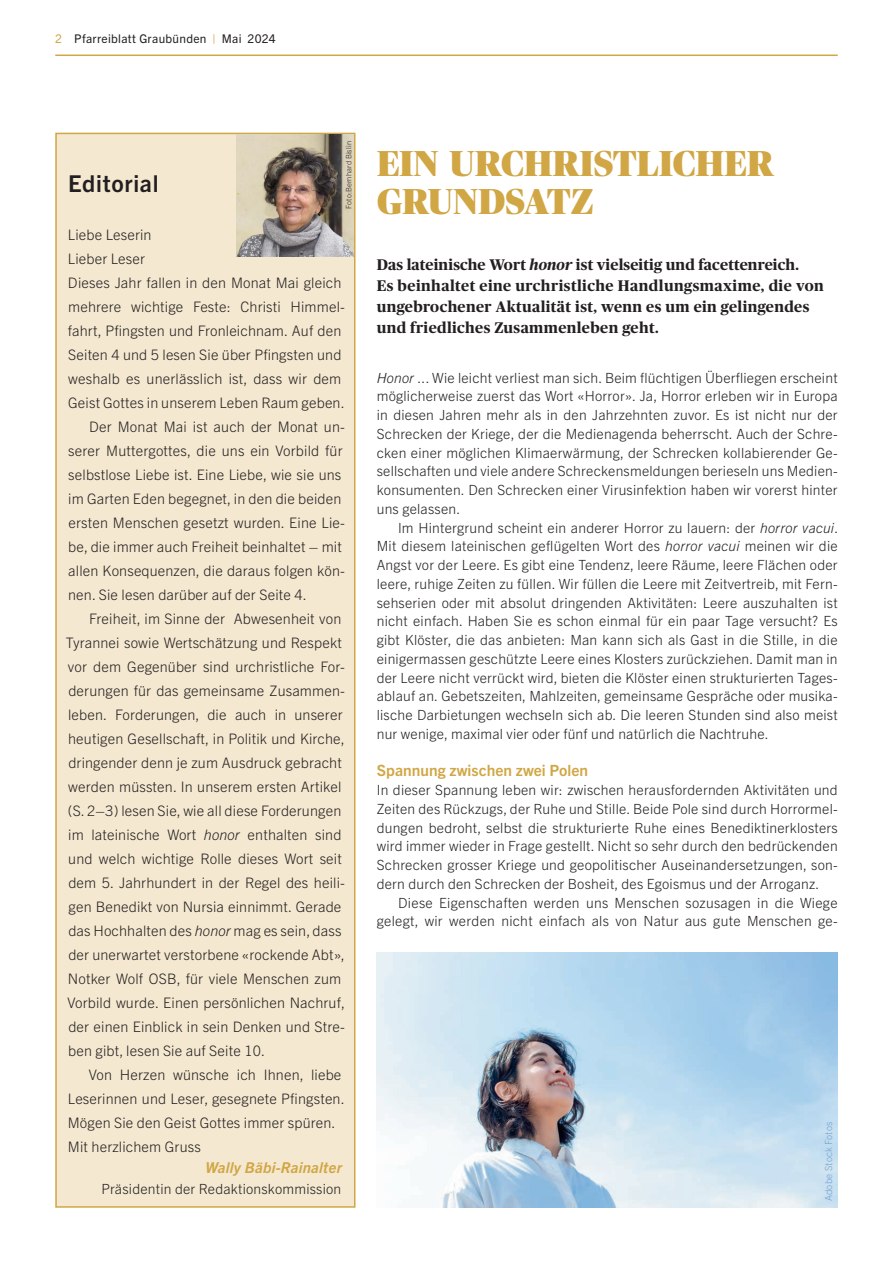
<style>
.page{position:relative;width:893px;height:1263px;background:#fff}
.page>*{position:absolute;margin:0;border:0;box-sizing:border-box;transform-origin:0 0}
.t1{font:900 36px/37.5px "Publico Banner";letter-spacing:.015em;color:#d1a644}
.t2{font:700 23.25px "Trade Gothic Next LT Pro";letter-spacing:.03em;color:#231f20}
.t3{font:700 15.6px "Trade Gothic Next LT Pro";letter-spacing:.005em;color:#d1a644}
.t4{font:700 15.3px/21px "Publico";letter-spacing:.025em;color:#231f20}
.t5{font:italic 700 15px "Trade Gothic Next LT Pro";letter-spacing:.015em;color:#d1a644}
.t6{font:300 14.4px "Trade Gothic Next LT Pro";letter-spacing:.01em;color:#231f20}
.t7{font:300 14.1px/18.8px "Trade Gothic Next LT Pro";letter-spacing:.015em;color:#231f20;text-align:justify}
.t8{font:12px "Trade Gothic Next LT Pro";letter-spacing:.025em;color:#231f20}
.t9{font:300 9.75px "Trade Gothic Next LT Pro";letter-spacing:.015em;color:#74a1cf}
.t10{font:300 7.5px "Trade Gothic Next LT Pro";letter-spacing:.015em;color:#231f20}
.s1{color:#d1a644}
.s2{font-style:italic}
</style>
<div class="page">
<hr style="left:55px;top:55px;width:783px;height:1px;background:#d1a644">
<div style="left:55px;top:133px;width:300px;height:1075px;background:#f4e8d0;border:2px solid #d1a644"></div>
<img style="left:236px;top:134px;width:118px;height:122px">
<img style="left:377px;top:952px;width:461px;height:256px">
<p class="t8" style="left:55px;top:31px;width:222px"><span class="s1">2</span> Pfarreiblatt Graubünden <span class="s1">|</span> Mai 2024</p>
<p class="t10" style="left:344px;top:209px;width:69px;rotate:-90deg">Foto:Bernhard Bislin</p>
<h1 class="t1" style="left:377px;top:145px;width:398px">EIN URCHRISTLICHER<br>GRUNDSATZ</h1>
<h2 class="t2" style="left:68px;top:167px;width:92px">Editorial</h2>
<p class="t6" style="left:68px;top:225px;width:85px">Liebe Leserin</p>
<p class="t6" style="left:68px;top:249px;width:79px">Lieber Leser</p>
<p class="t6" style="left:68px;top:273px;width:275px">Dieses Jahr fallen in den Monat Mai gleich</p>
<p class="t6" style="left:68px;top:297px;width:278px">mehrere wichtige Feste: Christi Himmel-</p>
<p class="t6" style="left:68px;top:321px;width:275px">fahrt, Pfingsten und Fronleichnam. Auf den</p>
<p class="t6" style="left:68px;top:345px;width:275px">Seiten 4 und 5 lesen Sie über Pfingsten und</p>
<p class="t6" style="left:68px;top:369px;width:275px">weshalb es unerlässlich ist, dass wir dem</p>
<p class="t6" style="left:68px;top:393px;width:278px">Geist Gottes in unserem Leben Raum geben.</p>
<p class="t6" style="left:89px;top:417px;width:257px">Der Monat Mai ist auch der Monat un-</p>
<p class="t6" style="left:68px;top:441px;width:276px">serer Muttergottes, die uns ein Vorbild für</p>
<p class="t6" style="left:68px;top:465px;width:275px">selbstlose Liebe ist. Eine Liebe, wie sie uns</p>
<p class="t6" style="left:68px;top:489px;width:275px">im Garten Eden begegnet, in den die beiden</p>
<p class="t6" style="left:68px;top:513px;width:278px">ersten Menschen gesetzt wurden. Eine Lie-</p>
<p class="t6" style="left:68px;top:537px;width:275px">be, die immer auch Freiheit beinhaltet – mit</p>
<p class="t6" style="left:68px;top:561px;width:278px">allen Konsequenzen, die daraus folgen kön-</p>
<p class="t6" style="left:68px;top:585px;width:240px">nen. Sie lesen darüber auf der Seite 4.</p>
<p class="t6" style="left:89px;top:609px;width:254px">Freiheit, im Sinne der Abwesenheit von</p>
<p class="t6" style="left:66px;top:633px;width:277px">Tyrannei sowie Wertschätzung und Respekt</p>
<p class="t6" style="left:68px;top:657px;width:279px">vor dem Gegenüber sind urchristliche For-</p>
<p class="t6" style="left:68px;top:681px;width:278px">derungen für das gemeinsame Zusammen-</p>
<p class="t6" style="left:68px;top:705px;width:276px">leben. Forderungen, die auch in unserer</p>
<p class="t6" style="left:68px;top:729px;width:278px">heutigen Gesellschaft, in Politik und Kirche,</p>
<p class="t6" style="left:68px;top:753px;width:275px">dringender denn je zum Ausdruck gebracht</p>
<p class="t6" style="left:68px;top:777px;width:275px">werden müssten. In unserem ersten Artikel</p>
<p class="t6" style="left:68px;top:801px;width:275px">(S. 2–3) lesen Sie, wie all diese Forderungen</p>
<p class="t6" style="left:68px;top:824px;width:275px">im lateinische Wort <span class="s2">honor</span> enthalten sind</p>
<p class="t6" style="left:68px;top:848px;width:275px">und welch wichtige Rolle dieses Wort seit</p>
<p class="t6" style="left:68px;top:872px;width:278px">dem 5. Jahrhundert in der Regel des heili-</p>
<p class="t6" style="left:69px;top:897px;width:274px">gen Benedikt von Nursia einnimmt. Gerade</p>
<p class="t6" style="left:68px;top:921px;width:275px">das Hochhalten des <span class="s2">honor</span> mag es sein, dass</p>
<p class="t6" style="left:68px;top:945px;width:278px">der unerwartet verstorbene «rockende Abt»,</p>
<p class="t6" style="left:68px;top:969px;width:275px">Notker Wolf OSB, für viele Menschen zum</p>
<p class="t6" style="left:68px;top:993px;width:279px">Vorbild wurde. Einen persönlichen Nachruf,</p>
<p class="t6" style="left:68px;top:1016px;width:278px">der einen Einblick in sein Denken und Stre-</p>
<p class="t6" style="left:68px;top:1041px;width:198px">ben gibt, lesen Sie auf Seite 10.</p>
<p class="t6" style="left:89px;top:1065px;width:254px">Von Herzen wünsche ich Ihnen, liebe</p>
<p class="t6" style="left:68px;top:1089px;width:278px">Leserinnen und Leser, gesegnete Pfingsten.</p>
<p class="t6" style="left:68px;top:1113px;width:269px">Mögen Sie den Geist Gottes immer spüren.</p>
<p class="t6" style="left:68px;top:1137px;width:134px">Mit herzlichem Gruss</p>
<p class="t5" style="left:205px;top:1157px;width:138px">Wally Bäbi-Rainalter</p>
<p class="t7" style="left:101px;top:1178px;width:242px">Präsidentin der Redaktionskommission</p>
<p class="t4" style="left:377px;top:254px;width:449px">Das lateinische Wort <span class="s2">honor</span> ist vielseitig und facettenreich.<br>Es beinhaltet eine urchristliche Handlungsmaxime, die von ungebrochener Aktualität ist, wenn es um ein gelingendes und friedliches Zusammenleben geht.</p>
<p class="t7" style="left:377px;top:367px;width:462px"><span class="s2">Honor</span> ... Wie leicht verliest man sich. Beim flüchtigen Überfliegen erscheint möglicherweise zuerst das Wort «Horror». Ja, Horror erleben wir in Europa in diesen Jahren mehr als in den Jahrzehnten zuvor. Es ist nicht nur der Schrecken der Kriege, der die Medienagenda beherrscht. Auch der Schre&shy;cken einer möglichen Klimaerwärmung, der Schrecken kollabierender Ge&shy;sellschaften und viele andere Schreckensmeldungen berieseln uns Medien&shy;konsumenten. Den Schrecken einer Virusinfektion haben wir vorerst hinter uns gelassen.</p>
<p class="t7" style="left:377px;top:517px;width:463px;text-indent:21px">Im Hintergrund scheint ein anderer Horror zu lauern: der <span class="s2">horror vacui</span>.<br>Mit diesem lateinischen geflügelten Wort des <span class="s2">horror vacui</span> meinen wir die Angst vor der Leere. Es gibt eine Tendenz, leere Räume, leere Flächen oder leere, ruhige Zeiten zu füllen. Wir füllen die Leere mit Zeitvertreib, mit Fern&shy;sehserien oder mit absolut dringenden Aktivitäten: Leere auszuhalten ist nicht einfach. Haben Sie es schon einmal für ein paar Tage versucht? Es gibt Klöster, die das anbieten: Man kann sich als Gast in die Stille, in die einigermassen geschützte Leere eines Klosters zurückziehen. Damit man in der Leere nicht verrückt wird, bieten die Klöster einen strukturierten Tages&shy;ablauf an. Gebetszeiten, Mahlzeiten, gemeinsame Gespräche oder musika&shy;lische Darbietungen wechseln sich ab. Die leeren Stunden sind also meist nur wenige, maximal vier oder fünf und natürlich die Nachtruhe.</p>
<p class="t3" style="left:377px;top:760px;width:213px">Spannung zwischen zwei Polen</p>
<p class="t7" style="left:377px;top:780px;width:462px">In dieser Spannung leben wir: zwischen herausfordernden Aktivitäten und Zeiten des Rückzugs, der Ruhe und Stille. Beide Pole sind durch Horrormel&shy;dungen bedroht, selbst die strukturierte Ruhe eines Benediktinerklosters wird immer wieder in Frage gestellt. Nicht so sehr durch den bedrückenden Schrecken grosser Kriege und geopolitischer Auseinandersetzungen, son&shy;dern durch den Schrecken der Bosheit, des Egoismus und der Arroganz.</p>
<p class="t7" style="left:377px;top:892px;width:462px;text-align:right">Diese Eigenschaften werden uns Menschen sozusagen in die Wiege gelegt, wir werden nicht einfach als von Natur aus gute Menschen ge-</p>
<p class="t9" style="left:822px;top:1201px;width:81px;rotate:-90deg">Adobe Stock Fotos</p>
</div>
